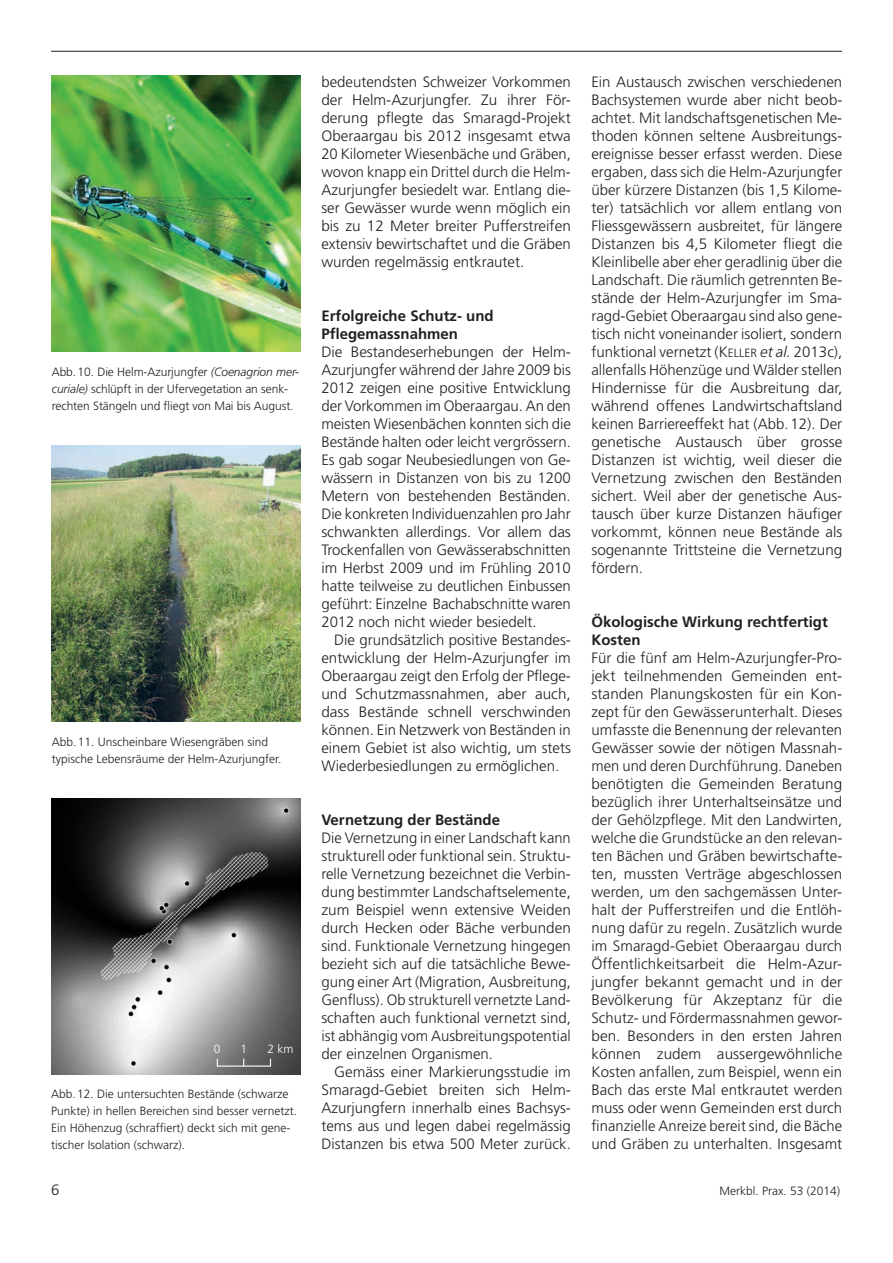
<style>
.page{position:relative;width:893px;height:1263px;background:#fff}
.page>*{position:absolute;margin:0;border:0;box-sizing:border-box;transform-origin:0 0}
.t1{font:300 15px/18px "Frutiger";color:#231f20;text-align:justify}
.t2{font:700 15px/18px "Frutiger";color:#231f20}
.t3{font:300 12px/17.2px "Frutiger";color:#231f20}
.t4{font:300 12px "Frutiger";color:#fff}
.s1{font-style:italic}
.s2{font-family:"Frutiger Light SC800";font-weight:400}
.s3{font-family:"Frutiger Light SC800";font-weight:400;font-size:12px}
</style>
<div class="page">
<img style="left:52px;top:445px;width:248px;height:277px">
<img style="left:52px;top:75px;width:248px;height:277px">
<hr style="left:51px;top:51px;width:791px;height:1px;background:#231f20">
<img style="left:51px;top:798px;width:249px;height:277px">
<hr style="left:217px;top:1065px;width:54px;height:2px;background:#fff">
<p class="t3" style="left:52px;top:363px;width:249px">Abb.10. Die Helm-Azurjungfer <span class="s1">(Coenagrion mer&shy;curiale)</span> schlüpft in der Ufervegetation an senk&shy;rechten Stängeln und fliegt von Mai bis August.</p>
<p class="t3" style="left:52px;top:733px;width:231px">Abb.11. Unscheinbare Wiesengräben sind typische Lebensräume der Helm-Azurjungfer.</p>
<p class="t4" style="left:214px;top:1042px;width:8px">0</p>
<p class="t4" style="left:240px;top:1042px;width:8px">1</p>
<p class="t4" style="left:268px;top:1042px;width:27px">2 km</p>
<p class="t3" style="left:51px;top:1085px;width:248px">Abb.12. Die untersuchten Bestände (schwarze Punkte) in hellen Bereichen sind besser vernetzt.<br>Ein Höhenzug (schraffiert) deckt sich mit gene&shy;tischer Isolation (schwarz).</p>
<p class="t1" style="left:321px;top:73px;width:251px">bedeutendsten Schweizer Vorkommen der Helm-Azurjungfer. Zu ihrer För&shy;derung pflegte das Smaragd-Projekt Oberaargau bis 2012 insgesamt etwa 20 Kilometer Wiesenbäche und Gräben, wovon knapp ein Drittel durch die Helm-Azurjungfer besiedelt war. Entlang die&shy;ser Gewässer wurde wenn möglich ein bis zu 12 Meter breiter Pufferstreifen extensiv bewirtschaftet und die Gräben wurden regelmässig entkrautet.</p>
<p class="t2" style="left:321px;top:307px;width:174px">Erfolgreiche Schutz- und<br>Pflegemassnahmen</p>
<p class="t1" style="left:321px;top:343px;width:251px">Die Bestandeserhebungen der Helm-Azurjungfer während der Jahre 2009 bis 2012 zeigen eine positive Entwicklung der Vorkommen im Oberaargau. An den meisten Wiesenbächen konnten sich die Bestände halten oder leicht vergrössern.<br>Es gab sogar Neubesiedlungen von Ge&shy;wässern in Distanzen von bis zu 1200<br>Metern von bestehenden Beständen.<br>Die konkreten Individuenzahlen pro Jahr schwankten allerdings. Vor allem das Trockenfallen von Gewässerabschnitten im Herbst 2009 und im Frühling 2010 hatte teilweise zu deutlichen Einbussen geführt: Einzelne Bachabschnitte waren 2012 noch nicht wieder besiedelt.</p>
<p class="t1" style="left:321px;top:631px;width:251px;text-indent:13px">Die grundsätzlich positive Bestandes&shy;entwicklung der Helm-Azurjungfer im Oberaargau zeigt den Erfolg der Pflege&shy;und Schutzmassnahmen, aber auch, dass Bestände schnell verschwinden können. Ein Netzwerk von Beständen in einem Gebiet ist also wichtig, um stets Wiederbesiedlungen zu ermöglichen.</p>
<p class="t2" style="left:321px;top:811px;width:180px">Vernetzung der Bestände</p>
<p class="t1" style="left:321px;top:829px;width:251px">Die Vernetzung in einer Landschaft kann strukturell oder funktional sein. Struktu&shy;relle Vernetzung bezeichnet die Verbin&shy;dung bestimmter Landschaftselemente, zum Beispiel wenn extensive Weiden durch Hecken oder Bäche verbunden sind. Funktionale Vernetzung hingegen bezieht sich auf die tatsächliche Bewe&shy;gung einer Art (Migration, Ausbreitung, Genfluss). Ob strukturell vernetzte Land&shy;schaften auch funktional vernetzt sind, ist abhängig vom Ausbreitungspotential der einzelnen Organismen.</p>
<p class="t1" style="left:321px;top:1063px;width:251px;text-indent:13px">Gemäss einer Markierungsstudie im Smaragd-Gebiet breiten sich Helm-Azurjungfern innerhalb eines Bachsys&shy;tems aus und legen dabei regelmässig Distanzen bis etwa 500 Meter zurück.</p>
<p class="t1" style="left:591px;top:73px;width:252px">Ein Austausch zwischen verschiedenen Bachsystemen wurde aber nicht beob&shy;achtet. Mit landschaftsgenetischen Me&shy;thoden können seltene Ausbreitungs&shy;ereignisse besser erfasst werden. Diese ergaben, dass sich die Helm-Azurjungfer über kürzere Distanzen (bis 1,5 Kilome&shy;ter) tatsächlich vor allem entlang von Fliessgewässern ausbreitet, für längere Distanzen bis 4,5 Kilometer fliegt die Kleinlibelle aber eher geradlinig über die Landschaft. Die räumlich getrennten Be&shy;stände der Helm-Azurjungfer im Sma&shy;ragd-Gebiet Oberaargau sind also gene&shy;tisch nicht voneinander isoliert, sondern funktional vernetzt (<span class="s2">K</span><span class="s3">ELLER</span> <span class="s1">et al.</span> 2013c), allenfalls Höhenzüge und Wälder stellen Hindernisse für die Ausbreitung dar, während offenes Landwirtschaftsland keinen Barriereeffekt hat (Abb.12). Der genetische Austausch über grosse Distanzen ist wichtig, weil dieser die Vernetzung zwischen den Beständen sichert. Weil aber der genetische Aus&shy;tausch über kurze Distanzen häufiger vorkommt, können neue Bestände als sogenannte Trittsteine die Vernetzung fördern.</p>
<p class="t2" style="left:591px;top:613px;width:238px">Ökologische Wirkung rechtfertigt<br>Kosten</p>
<p class="t1" style="left:591px;top:649px;width:252px">Für die fünf am Helm-Azurjungfer-Pro&shy;jekt teilnehmenden Gemeinden ent&shy;standen Planungskosten für ein Kon&shy;zept für den Gewässerunterhalt. Dieses umfasste die Benennung der relevanten Gewässer sowie der nötigen Massnah&shy;men und deren Durchführung. Daneben benötigten die Gemeinden Beratung bezüglich ihrer Unterhaltseinsätze und der Gehölzpflege. Mit den Landwirten, welche die Grundstücke an den relevan&shy;ten Bächen und Gräben bewirtschafte&shy;ten, mussten Verträge abgeschlossen werden, um den sachgemässen Unter&shy;halt der Pufferstreifen und die Entlöh&shy;nung dafür zu regeln. Zusätzlich wurde im Smaragd-Gebiet Oberaargau durch Öffentlichkeitsarbeit die Helm-Azur&shy;jungfer bekannt gemacht und in der Bevölkerung für Akzeptanz für die Schutz- und Fördermassnahmen gewor&shy;ben. Besonders in den ersten Jahren können zudem aussergewöhnliche Kosten anfallen, zum Beispiel, wenn ein Bach das erste Mal entkrautet werden muss oder wenn Gemeinden erst durch finanzielle Anreize bereit sind, die Bäche und Gräben zu unterhalten. Insgesamt</p>
<p class="t1" style="left:51px;top:1181px;width:10px">6</p>
<p class="t3" style="left:719px;top:1182px;width:122px">Merkbl. Prax. 53 (2014)</p>
</div>
